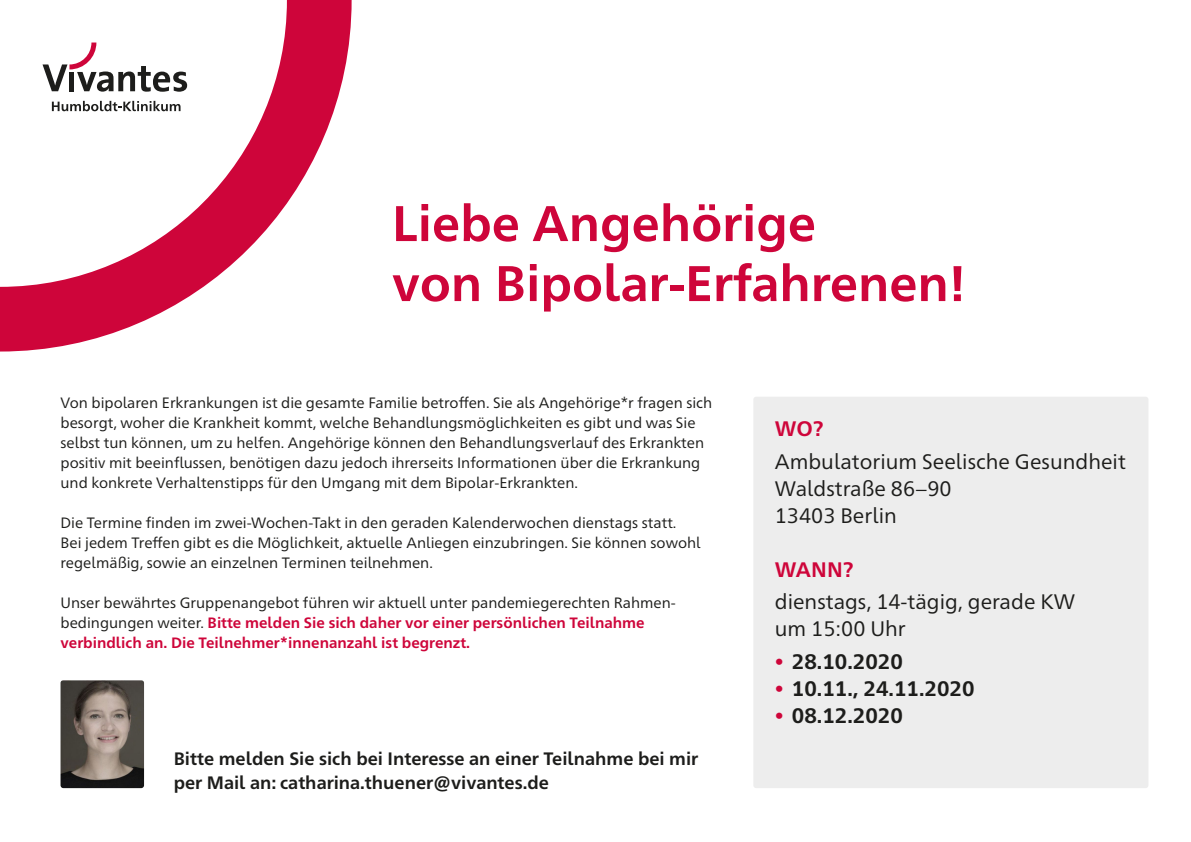
<style>
.page{position:relative;width:1191px;height:842px;background:#fff}
.page>*{position:absolute;margin:0;border:0;box-sizing:border-box;transform-origin:0 0}
.t1{font:700 50px/60px "Frutiger Neue 1450 Pro";color:#ce053a}
.t2{font:21px/27px "Frutiger Neue 1450 Pro";color:#1d1d1b}
.t3{font:700 21px "Frutiger Neue 1450 Pro";color:#1d1d1b}
.t4{font:700 21px "Frutiger Neue 1450 Pro";letter-spacing:-.005em;color:#ce053a}
.t5{font:700 18px/24px "Frutiger Neue 1450 Pro";color:#1d1d1b}
.t6{font:15px/20px "Frutiger Neue 1450 Pro";color:#1d1d1b}
.t7{font:700 15px/20px "Frutiger Neue 1450 Pro";color:#ce053a}
.s1{font-weight:400;color:#1d1d1b}
.s2{font-size:18px;color:#ce053a}
</style>
<div class="page">
<svg style="left:0;top:0;width:351px;height:351px"></svg>
<svg style="left:0;top:0;width:287px;height:287px"></svg>
<svg style="left:43px;top:43px;width:144px;height:49px"></svg>
<svg style="left:52px;top:101px;width:128px;height:10px"></svg>
<div style="left:753px;top:397px;width:395px;height:391px;background:#ededed;border-radius:3px"></div>
<img style="left:61px;top:680px;width:83px;height:108px">
<h1 class="t1" style="left:392px;top:190px;width:575px">Liebe Angehörige<br>von Bipolar-Erfahrenen!</h1>
<p class="t6" style="left:61px;top:392px;width:653px">Von bipolaren Erkrankungen ist die gesamte Familie betroffen. Sie als Angehörige*r fragen sich besorgt, woher die Krankheit kommt, welche Behandlungsmöglichkeiten es gibt und was Sie selbst tun können, um zu helfen. Angehörige können den Behandlungsverlauf des Erkrankten positiv mit beeinflussen, benötigen dazu jedoch ihrerseits Informationen über die Erkrankung und konkrete Verhaltenstipps für den Umgang mit dem Bipolar-Erkrankten.</p>
<p class="t6" style="left:61px;top:512px;width:642px">Die Termine finden im zwei-Wochen-Takt in den geraden Kalenderwochen dienstags statt.<br>Bei jedem Treffen gibt es die Möglichkeit, aktuelle Anliegen einzubringen. Sie können sowohl regelmäßig, sowie an einzelnen Terminen teilnehmen.</p>
<p class="t7" style="left:61px;top:592px;width:617px"><span class="s1">Unser bewährtes Gruppenangebot führen wir aktuell unter pandemiegerechten Rahmen&shy;bedingungen weiter.</span> Bitte melden Sie sich daher vor einer persönlichen Teilnahme verbindlich an. Die Teilnehmer*innenanzahl ist begrenzt.</p>
<p class="t5" style="left:174px;top:745px;width:526px">Bitte melden Sie sich bei Interesse an einer Teilnahme bei mir per Mail an: catharina.thuener@vivantes.de</p>
<h2 class="t4" style="left:775px;top:413px;width:50px">WO?</h2>
<h2 class="t2" style="left:775px;top:446px;width:352px">Ambulatorium Seelische Gesundheit<br>Waldstraße 86–90<br>13403 Berlin</h2>
<h2 class="t4" style="left:775px;top:554px;width:80px">WANN?</h2>
<h2 class="t2" style="left:775px;top:587px;width:302px">dienstags, 14-tägig, gerade KW um 15:00 Uhr</h2>
<h2 class="t3" style="left:775px;top:646px;width:130px"><span class="s2">•</span> 28.10.2020</h2>
<h2 class="t3" style="left:775px;top:673px;width:201px"><span class="s2">•</span> 10.11., 24.11.2020</h2>
<h2 class="t3" style="left:775px;top:700px;width:130px"><span class="s2">•</span> 08.12.2020</h2>
</div>
